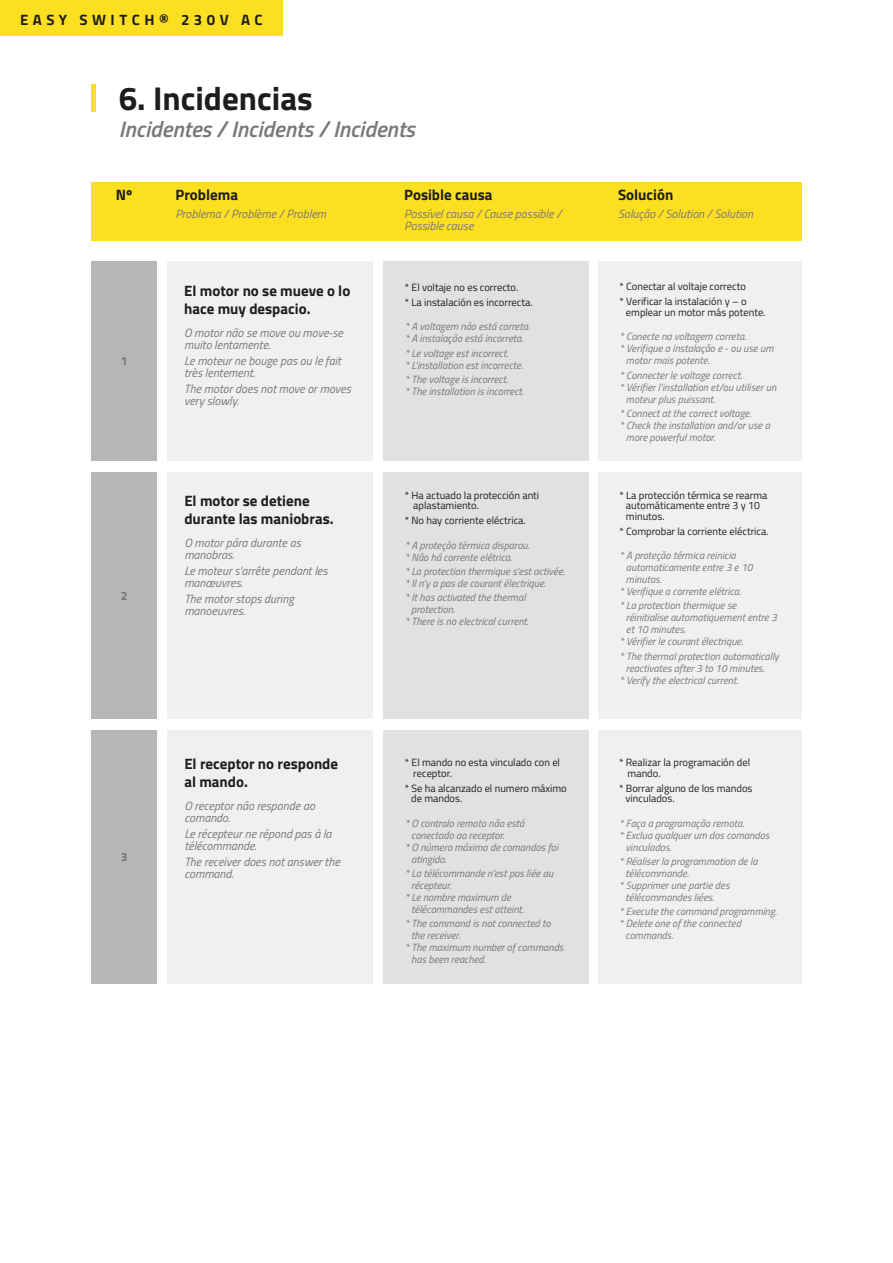
<style>
.page{position:relative;width:893px;height:1263px;background:#fff}
.page>*{position:absolute;margin:0;border:0;box-sizing:border-box;transform-origin:0 0}
.TIT_TXT_N{font:700 33px "Titillium Web";color:#1d1d1b}
.SUBTIT_EM{font:italic 600 22.5px "Titillium Web";color:#7a7777}
.tabla{font:700 15px/18px "Titillium Web";color:#1d1e1d}
.tit_tabla_inci{font:700 15px "Titillium Web";color:#1d1e1d}
.tabla-2{font:700 15px "Titillium Web";letter-spacing:.3em;color:#1d1e1d}
.Numeracio_-_groc{font:700 15px "Titillium Web";color:#1d1e1d}
.tabla_2{font:italic 12px/12px "Titillium Web";color:#7a7777}
.trad_tit_tabla{font:italic 12px/12px "Titillium Web";color:#7a7777}
.TIT_B{font:700 12px "Titillium Web";color:#7a7777}
.tabla_4_2l{font:italic 10.5px/12px "Titillium Web";color:#7a7777}
.tabla_4_2l_-_medio_d{font:italic 10.5px/12px "Titillium Web";color:#7a7777}
.tabla3_2l{font:10.5px/10.5px "Titillium Web";color:#1d1e1d}
.tabla3{font:10.5px/10.5px "Titillium Web";color:#1d1e1d}
.tabla3_-_2l{font:10.5px/10.5px "Titillium Web";color:#1d1e1d}
.Tabla_3_esp_detras{font:10.5px "Titillium Web";color:#1d1e1d}
</style>
<div class="page">
<div style="left:0;top:0;width:282px;height:35px;background:#fcdf21"></div>
<hr style="left:91px;top:84px;width:4px;height:27px;background:#fcdf21">
<div style="left:383px;top:261px;width:205px;height:200px;background:#e1e1e2"></div>
<div style="left:383px;top:472px;width:205px;height:247px;background:#e1e1e2"></div>
<div style="left:91px;top:261px;width:66px;height:200px;background:#b8b5b6"></div>
<div style="left:91px;top:472px;width:66px;height:247px;background:#b8b5b6"></div>
<div style="left:168px;top:261px;width:205px;height:200px;background:#f1f0f1"></div>
<div style="left:168px;top:472px;width:205px;height:247px;background:#f1f0f1"></div>
<div style="left:598px;top:261px;width:203px;height:200px;background:#f1f0f1"></div>
<div style="left:598px;top:472px;width:203px;height:247px;background:#f1f0f1"></div>
<div style="left:383px;top:731px;width:205px;height:253px;background:#e1e1e2"></div>
<div style="left:91px;top:731px;width:66px;height:253px;background:#b8b5b6"></div>
<div style="left:168px;top:731px;width:205px;height:253px;background:#f1f0f1"></div>
<div style="left:598px;top:731px;width:203px;height:253px;background:#f1f0f1"></div>
<div style="left:91px;top:182px;width:711px;height:58px;background:#fcdf21"></div>
<h3 class="tabla-2" style="left:20px;top:8px;width:244px">EASY SWITCH® 230V AC</h3>
<p class="TIT_TXT_N" style="left:119px;top:73px;width:195px">6. Incidencias</p>
<p class="SUBTIT_EM" style="left:119px;top:112px;width:298px">Incidentes / Incidents / Incidents</p>
<p class="Numeracio_-_groc" style="left:116px;top:183px;width:18px">Nº</p>
<p class="tit_tabla_inci" style="left:175px;top:183px;width:64px">Problema</p>
<p class="trad_tit_tabla" style="left:175px;top:208px;width:152px">Problema / Problème / Problem</p>
<p class="TIT_B" style="left:121px;top:351px;width:8px">1</p>
<p class="TIT_B" style="left:121px;top:586px;width:8px">2</p>
<p class="TIT_B" style="left:121px;top:848px;width:8px">3</p>
<p class="tabla" style="left:184px;top:281px;width:168px">El motor no se mueve o lo hace muy despacio.</p>
<p class="tabla_2" style="left:184px;top:326px;width:160px">O motor não se move ou move-se muito lentamente.</p>
<p class="tabla_2" style="left:184px;top:354px;width:158px">Le moteur ne bouge pas ou le fait très lentement.</p>
<p class="tabla_2" style="left:184px;top:382px;width:168px">The motor does not move or moves very slowly.</p>
<p class="tabla" style="left:184px;top:491px;width:151px">El motor se detiene durante las maniobras.</p>
<p class="tabla_2" style="left:184px;top:536px;width:118px">O motor pára durante as manobras.</p>
<p class="tabla_2" style="left:184px;top:564px;width:145px">Le moteur s’arrête pendant les manœuvres.</p>
<p class="tabla_2" style="left:184px;top:592px;width:111px">The motor stops during manoeuvres.</p>
<p class="tabla" style="left:184px;top:754px;width:155px">El receptor no responde al mando.</p>
<p class="tabla_2" style="left:184px;top:799px;width:132px">O receptor não responde ao comando.</p>
<p class="tabla_2" style="left:184px;top:827px;width:149px">Le récepteur ne répond pas à la télécommande.</p>
<p class="tabla_2" style="left:184px;top:855px;width:157px">The receiver does not answer the command.</p>
<p class="tit_tabla_inci" style="left:404px;top:183px;width:90px">Posible causa</p>
<p class="trad_tit_tabla" style="left:404px;top:208px;width:159px">Possível causa / Cause possible /<br>Possible cause</p>
<p class="tabla3" style="left:405px;top:281px;width:115px">* El voltaje no es correcto.</p>
<p class="Tabla_3_esp_detras" style="left:405px;top:294px;width:129px">* La instalación es incorrecta.</p>
<p class="tabla_4_2l" style="left:405px;top:320px;width:126px">* A voltagem não está correta.</p>
<p class="tabla_4_2l_-_medio_d" style="left:405px;top:332px;width:120px">* A instalação está incorreta.</p>
<p class="tabla_4_2l" style="left:405px;top:346px;width:105px">* Le voltage est incorrect.</p>
<p class="tabla_4_2l_-_medio_d" style="left:405px;top:358px;width:120px">* L’installation est incorrecte.</p>
<p class="tabla_4_2l" style="left:405px;top:372px;width:105px">* The voltage is incorrect.</p>
<p class="tabla_4_2l" style="left:405px;top:384px;width:120px">* The installation is incorrect.</p>
<p class="tabla3_-_2l" style="left:413px;top:489px;width:127px;text-indent:-9px">* Ha actuado la protección anti aplastamiento.</p>
<p class="Tabla_3_esp_detras" style="left:405px;top:513px;width:123px">* No hay corriente eléctrica.</p>
<p class="tabla_4_2l" style="left:405px;top:539px;width:126px">* A proteção térmica disparou.</p>
<p class="tabla_4_2l_-_medio_d" style="left:405px;top:551px;width:109px">* Não há corrente elétrica.</p>
<p class="tabla_4_2l" style="left:405px;top:565px;width:161px">* La protection thermique s’est activée.</p>
<p class="tabla_4_2l_-_medio_d" style="left:405px;top:577px;width:142px">* Il n’y a pas de courant électrique.</p>
<p class="tabla_4_2l" style="left:411px;top:591px;width:116px;text-indent:-6px">* It has activated the thermal protection.</p>
<p class="tabla_4_2l" style="left:405px;top:615px;width:125px">* There is no electrical current.</p>
<p class="tabla3_-_2l" style="left:413px;top:757px;width:148px;text-indent:-9px">* El mando no esta vinculado con el receptor.</p>
<p class="tabla3_2l" style="left:411px;top:782px;width:157px;text-indent:-6px">* Se ha alcanzado el numero máximo de mandos.</p>
<p class="tabla_4_2l" style="left:411px;top:817px;width:115px;text-indent:-6px">* O controlo remoto não está conectado ao receptor.</p>
<p class="tabla_4_2l_-_medio_d" style="left:411px;top:841px;width:149px;text-indent:-6px">* O número máximo de comandos foi atingido.</p>
<p class="tabla_4_2l" style="left:411px;top:867px;width:144px;text-indent:-6px">* La télécommande n’est pas liée au récepteur.</p>
<p class="tabla_4_2l_-_medio_d" style="left:411px;top:891px;width:114px;text-indent:-6px">* Le nombre maximum de télécommandes est atteint.</p>
<p class="tabla_4_2l" style="left:411px;top:917px;width:141px;text-indent:-6px">* The command is not connected to the receiver.</p>
<p class="tabla_4_2l" style="left:411px;top:941px;width:154px;text-indent:-6px">* The maximum number of commands has been reached.</p>
<p class="tit_tabla_inci" style="left:618px;top:183px;width:57px">Solución</p>
<p class="trad_tit_tabla" style="left:618px;top:208px;width:137px">Solução / Solution / Solution</p>
<p class="tabla3" style="left:620px;top:281px;width:128px">* Conectar al voltaje correcto</p>
<p class="tabla3_2l" style="left:626px;top:296px;width:141px;text-indent:-6px">* Verificar la instalación y – o emplear un motor más potente.</p>
<p class="tabla_4_2l" style="left:620px;top:330px;width:128px">* Conecte na voltagem correta.</p>
<p class="tabla_4_2l_-_medio_d" style="left:626px;top:342px;width:149px;text-indent:-6px">* Verifique a instalação e - ou use um motor mais potente.</p>
<p class="tabla_4_2l" style="left:620px;top:368px;width:124px">* Connecter le voltage correct.</p>
<p class="tabla_4_2l_-_medio_d" style="left:626px;top:380px;width:152px;text-indent:-6px">* Vérifier l’installation et/ou utiliser un moteur plus puissant.</p>
<p class="tabla_4_2l" style="left:620px;top:406px;width:133px">* Connect at the correct voltage.</p>
<p class="tabla_4_2l" style="left:626px;top:418px;width:146px;text-indent:-6px">* Check the installation and/or use a more powerful motor.</p>
<p class="tabla3" style="left:626px;top:489px;width:143px;text-indent:-6px">* La protección térmica se rearma automáticamente entre 3 y 10 minutos.</p>
<p class="Tabla_3_esp_detras" style="left:620px;top:523px;width:151px">* Comprobar la corriente eléctrica.</p>
<p class="tabla_4_2l" style="left:626px;top:549px;width:128px;text-indent:-6px">* A proteção térmica reinicia automaticamente entre 3 e 10 minutos.</p>
<p class="tabla_4_2l_-_medio_d" style="left:620px;top:585px;width:123px">* Verifique a corrente elétrica.</p>
<p class="tabla_4_2l" style="left:626px;top:599px;width:153px;text-indent:-6px">* La protection thermique se réinitialise automatiquement entre 3 et 10 minutes.</p>
<p class="tabla_4_2l_-_medio_d" style="left:620px;top:635px;width:125px">* Vérifier le courant électrique.</p>
<p class="tabla_4_2l" style="left:626px;top:649px;width:155px;text-indent:-6px">* The thermal protection automatically reactivates after 3 to 10 minutes.</p>
<p class="tabla_4_2l" style="left:620px;top:673px;width:120px">* Verify the electrical current.</p>
<p class="tabla3_-_2l" style="left:628px;top:757px;width:124px;text-indent:-9px">* Realizar la programación del mando.</p>
<p class="tabla3_2l" style="left:625px;top:782px;width:128px;text-indent:-6px">* Borrar alguno de los mandos vinculados.</p>
<p class="tabla_4_2l" style="left:619px;top:817px;width:127px">* Faça a programação remota.</p>
<p class="tabla_4_2l_-_medio_d" style="left:625px;top:829px;width:145px;text-indent:-6px">* Exclua qualquer um dos comandos vinculados.</p>
<p class="tabla_4_2l" style="left:625px;top:855px;width:134px;text-indent:-6px">* Réaliser la programmation de la télécommande.</p>
<p class="tabla_4_2l_-_medio_d" style="left:625px;top:879px;width:106px;text-indent:-6px">* Supprimer une partie des télécommandes liées.</p>
<p class="tabla_4_2l" style="left:619px;top:905px;width:159px">* Execute the command programming.</p>
<p class="tabla_4_2l" style="left:625px;top:917px;width:117px;text-indent:-6px">* Delete one of the connected commands.</p>
</div>
